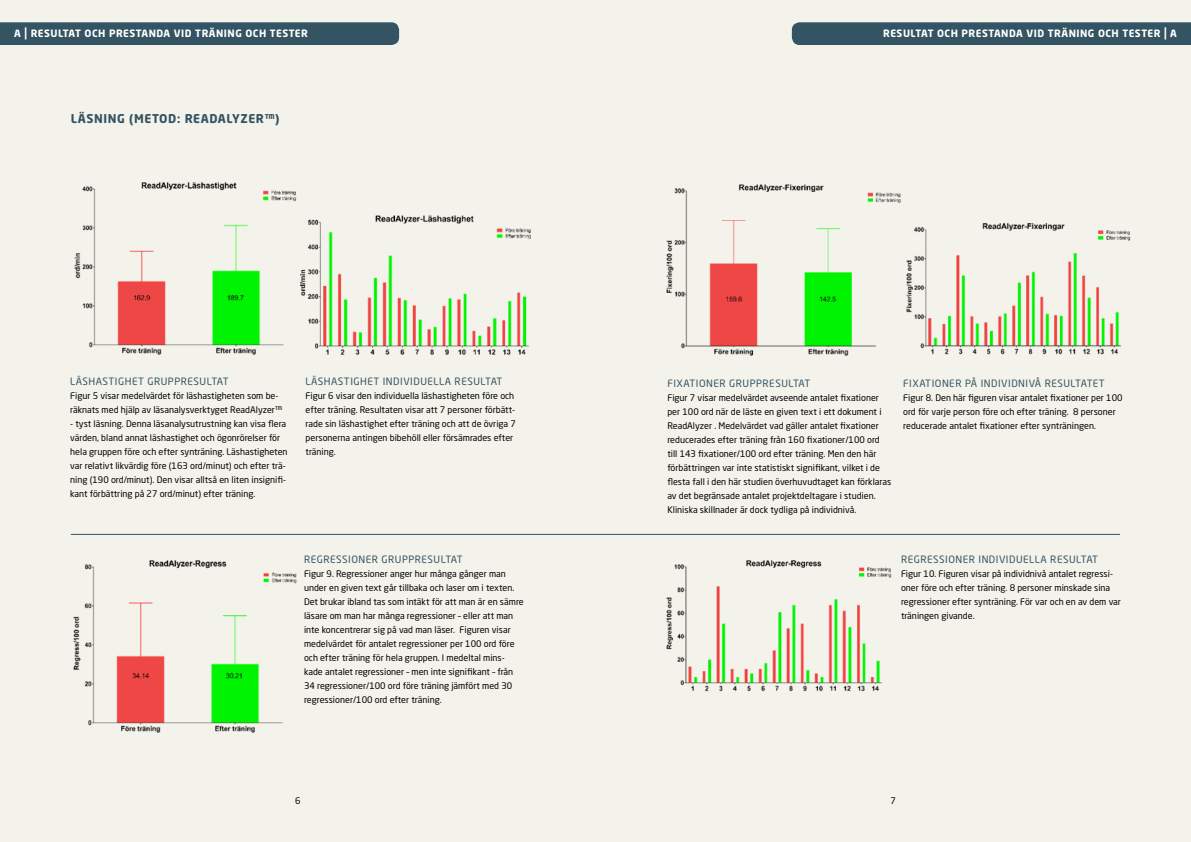
<style>
.page{position:relative;width:1191px;height:842px;background:#f4f3eb}
.page>*{position:absolute;margin:0;border:0;box-sizing:border-box;transform-origin:0 0}
.t1{font:700 12px "Neo Sans Pro";letter-spacing:.05em;color:#345363}
.t2{font:10px "Neo Sans Pro";letter-spacing:.05em;color:#345363}
.t3{font:700 10px "Neo Sans Pro";letter-spacing:.05em;color:#fff}
.t4{font:9px/14px "Neo Sans Pro";color:#000}
.s1{font-size:13px}
</style>
<div class="page">
<img style="left:74px;top:182px;width:223px;height:173px">
<img style="left:295px;top:210px;width:236px;height:145px">
<img style="left:666px;top:560px;width:226px;height:132px">
<div style="left:0;top:22px;width:399px;height:23px;background:#345363"></div>
<div style="left:792px;top:22px;width:399px;height:23px;background:#345363"></div>
<img style="left:666px;top:184px;width:235px;height:172px">
<img style="left:906px;top:223px;width:225px;height:132px">
<img style="left:73px;top:560px;width:224px;height:173px">
<hr style="left:71px;top:534px;width:1049px;height:1px;background:#345363">
<p class="t3" style="left:14px;top:27px;width:295px">A <span class="s1">|</span> RESULTAT OCH PRESTANDA VID TRÄNING OCH TESTER</p>
<p class="t3" style="left:883px;top:27px;width:295px">RESULTAT OCH PRESTANDA VID TRÄNING OCH TESTER <span class="s1">|</span> A</p>
<h1 class="t1" style="left:71px;top:111px;width:210px">LÄSNING (METOD: READALYZER™)</h1>
<p class="t2" style="left:70px;top:376px;width:160px">LÄSHASTIGHET GRUPPRESULTAT</p>
<p class="t4" style="left:70px;top:389px;width:213px">Figur 5 visar medelvärdet för läshastigheten som be&shy;räknats med hjälp av läsanalysverktyget ReadAlyzer™</p>
<p class="t4" style="left:70px;top:417px;width:219px">- tyst läsning. Denna läsanalysutrustning kan visa flera värden, bland annat läshastighet och ögonrörelser för hela gruppen före och efter synträning. Läshastigheten var relativt likvärdig före (163 ord/minut) och efter trä&shy;ning (190 ord/minut). Den visar alltså en liten insignifi&shy;kant förbättring på 27 ord/minut) efter träning.</p>
<p class="t2" style="left:306px;top:376px;width:198px">LÄSHASTIGHET INDIVIDUELLA RESULTAT</p>
<p class="t4" style="left:306px;top:389px;width:212px">Figur 6 visar den individuella läshastigheten före och efter träning. Resultaten visar att 7 personer förbätt&shy;rade sin läshastighet efter träning och att de övriga 7 personerna antingen bibehöll eller försämrades efter träning.</p>
<p class="t2" style="left:304px;top:554px;width:160px">REGRESSIONER GRUPPRESULTAT</p>
<p class="t4" style="left:304px;top:567px;width:221px">Figur 9. Regressioner anger hur många gånger man under en given text går tillbaka och laser om i texten.<br>Det brukar ibland tas som intäkt för att man är en sämre läsare om man har många regressioner – eller att man inte koncentrerar sig på vad man läser. Figuren visar medelvärdet för antalet regressioner per 100 ord före och efter träning för hela gruppen. I medeltal mins&shy;kade antalet regressioner – men inte signifikant – från 34 regressioner/100 ord före träning jämfört med 30 regressioner/100 ord efter träning.</p>
<p class="t2" style="left:667px;top:377px;width:144px">FIXATIONER GRUPPRESULTAT</p>
<p class="t4" style="left:667px;top:390px;width:225px">Figur 7 visar medelvärdet avseende antalet fixationer per 100 ord när de läste en given text i ett dokument i ReadAlyzer . Medelvärdet vad gäller antalet fixationer reducerades efter träning från 160 fixationer/100 ord till 143 fixationer/100 ord efter träning. Men den här förbättringen var inte statistiskt signifikant, vilket i de flesta fall i den här studien överhuvudtaget kan förklaras av det begränsade antalet projektdeltagare i studien.<br>Kliniska skillnader är dock tydliga på individnivå.</p>
<p class="t2" style="left:903px;top:377px;width:203px">FIXATIONER PÅ INDIVIDNIVÅ RESULTATET</p>
<p class="t4" style="left:903px;top:390px;width:221px">Figur 8. Den här figuren visar antalet fixationer per 100 ord för varje person före och efter träning. 8 personer reducerade antalet fixationer efter synträningen.</p>
<p class="t2" style="left:901px;top:554px;width:199px">REGRESSIONER INDIVIDUELLA RESULTAT</p>
<p class="t4" style="left:901px;top:567px;width:221px">Figur 10. Figuren visar på individnivå antalet regressi&shy;oner före och efter träning. 8 personer minskade sina regressioner efter synträning. För var och en av dem var träningen givande.</p>
<p class="t4" style="left:295px;top:793px;width:7px">6</p>
<p class="t4" style="left:890px;top:793px;width:7px">7</p>
</div>
